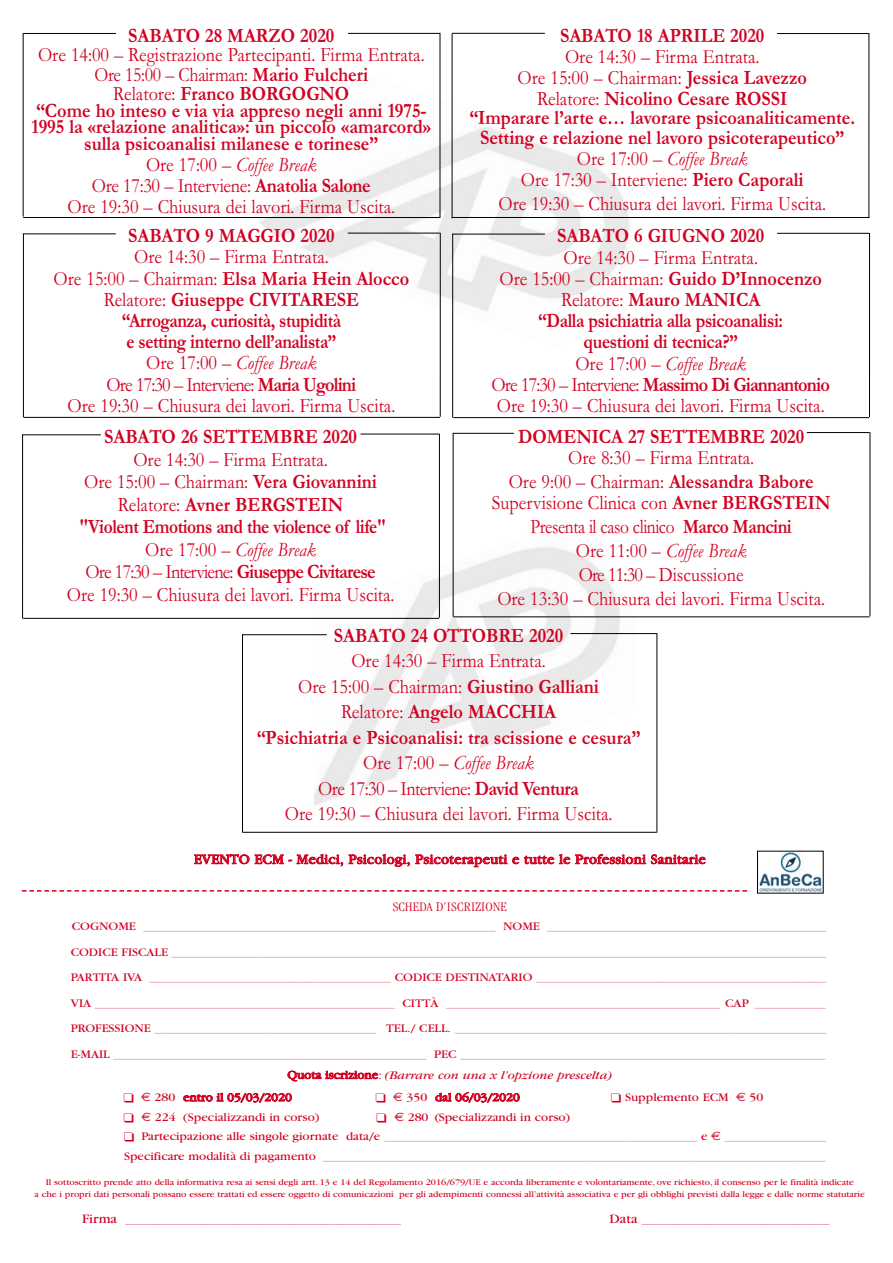
<style>
.page{position:relative;width:893px;height:1263px;background:#fff}
.page>*{position:absolute;margin:0;border:0;box-sizing:border-box;transform-origin:0 0}
.t1{font:20.55px/21.1px "Garamond";color:#d10021;text-align:center;scale:.89 1}
.t2{font:700 20.55px/20.5px "Garamond";color:#d10021;text-align:center;scale:.89 1}
.t3{font:14.25px "Garamond";letter-spacing:.02em;color:#d10021}
.t4{font:13.5px "Garamond";color:#e88090;scale:1.08 1}
.t5{font:300 condensed 13.5px "Garamond";letter-spacing:.015em;color:#d10021;scale:1.08 1}
.t6{font:12.15px/25.5px "Garamond";color:#e88090;scale:1.08 1}
.t7{font:12.15px "Garamond";color:#d10021;scale:1.08 1}
.t8{font:italic 12.15px "Garamond";color:#d10021;scale:1.08 1}
.t9{font:9px/12px "Garamond";color:#d10021;text-align:center;scale:1.08 1}
.s1{font-weight:700}
.s2{font-style:italic}
.s3{font-weight:400}
.s4{font-weight:400;font-style:italic}
.s5{color:#d10021}
.s6{font-style:normal}
.s7{font-family:"Euro Sans"}
.s8{font-family:"Euro Sans";color:#d10021}
</style>
<div class="page">
<img style="left:759px;top:853px;width:62px;height:38px">
<img style="left:315px;top:534px;width:321px;height:271px">
<svg style="left:22px;top:890px;width:725px;height:1px"></svg>
<img style="left:259px;top:54px;width:370px;height:307px">
<hr style="left:23px;top:33px;width:93px;height:1px;background:#000">
<hr style="left:348px;top:33px;width:92px;height:1px;background:#000">
<hr style="left:440px;top:33px;width:1px;height:184px;background:#000">
<hr style="left:23px;top:217px;width:417px;height:1px;background:#000">
<hr style="left:23px;top:33px;width:1px;height:184px;background:#000">
<hr style="left:452px;top:33px;width:93px;height:1px;background:#000">
<hr style="left:777px;top:33px;width:92px;height:1px;background:#000">
<hr style="left:868px;top:33px;width:1px;height:185px;background:#000">
<hr style="left:452px;top:217px;width:417px;height:1px;background:#000">
<hr style="left:452px;top:34px;width:1px;height:184px;background:#000">
<hr style="left:242px;top:634px;width:85px;height:1px;background:#000">
<hr style="left:570px;top:633px;width:87px;height:1px;background:#000">
<hr style="left:656px;top:633px;width:1px;height:200px;background:#000">
<hr style="left:242px;top:634px;width:1px;height:198px;background:#000">
<hr style="left:242px;top:832px;width:415px;height:1px;background:#000">
<hr style="left:23px;top:233px;width:93px;height:1px;background:#000">
<hr style="left:348px;top:233px;width:92px;height:1px;background:#000">
<hr style="left:440px;top:233px;width:1px;height:184px;background:#000">
<hr style="left:24px;top:417px;width:416px;height:1px;background:#000">
<hr style="left:23px;top:234px;width:1px;height:183px;background:#000">
<hr style="left:452px;top:234px;width:93px;height:1px;background:#000">
<hr style="left:777px;top:233px;width:92px;height:1px;background:#000">
<hr style="left:869px;top:233px;width:1px;height:184px;background:#000">
<hr style="left:453px;top:417px;width:416px;height:1px;background:#000">
<hr style="left:452px;top:234px;width:1px;height:184px;background:#000">
<hr style="left:22px;top:434px;width:79px;height:1px;background:#000">
<hr style="left:361px;top:434px;width:78px;height:1px;background:#000">
<hr style="left:439px;top:434px;width:1px;height:184px;background:#000">
<hr style="left:23px;top:618px;width:416px;height:1px;background:#000">
<hr style="left:22px;top:435px;width:1px;height:183px;background:#000">
<hr style="left:453px;top:433px;width:61px;height:1px;background:#000">
<hr style="left:807px;top:432px;width:62px;height:1px;background:#000">
<hr style="left:870px;top:432px;width:1px;height:184px;background:#000">
<hr style="left:454px;top:616px;width:416px;height:1px;background:#000">
<hr style="left:453px;top:433px;width:1px;height:184px;background:#000">
<p class="t2" style="left:128px;top:27px;width:233px">SABATO 28 MARZO 2020</p>
<p class="t1" style="left:38px;top:48px;width:436px;line-height:19.5px">Ore 14:00 – Registrazione Partecipanti. Firma Entrata.<br>Ore 15:00 – Chairman: <span class="s1">Mario Fulcheri<br></span>Relatore: <span class="s1">Franco BORGOGNO</span></p>
<p class="t2" style="left:32px;top:104px;width:450px;line-height:16.5px">“Come ho inteso e via via appreso negli anni 1975-<br>1995 la «relazione analitica»: un piccolo «amarcord» sulla psicoanalisi milanese e torinese”</p>
<p class="t1" style="left:68px;top:156px;width:370px">Ore 17:00 – <span class="s2">Coffee Break<br></span>Ore 17:30 – Interviene: <span class="s1">Anatolia Salone<br></span>Ore 19:30 – Chiusura dei lavori. Firma Uscita.</p>
<p class="t2" style="left:128px;top:227px;width:234px">SABATO 9 MAGGIO 2020</p>
<p class="t1" style="left:54px;top:249px;width:401px">Ore 14:30 – Firma Entrata.<br>Ore 15:00 – Chairman: <span class="s1">Elsa Maria Hein Alocco </span>Relatore: <span class="s1">Giuseppe CIVITARESE<br>“Arroganza, curiosità, stupidità<br>e setting interno dell’analista”<br></span>Ore 17:00 – <span class="s2">Coffee Break<br></span>Ore 17:30 – Interviene: <span class="s1">Maria Ugolini<br></span>Ore 19:30 – Chiusura dei lavori. Firma Uscita.</p>
<p class="t2" style="left:104px;top:428px;width:286px">SABATO 26 SETTEMBRE 2020</p>
<p class="t1" style="left:67px;top:450px;width:370px;line-height:22.5px">Ore 14:30 – Firma Entrata.<br>Ore 15:00 – Chairman: <span class="s1">Vera Giovannini </span>Relatore: <span class="s1">Avner BERGSTEIN<br>"Violent Emotions and the violence of life" </span>Ore 17:00 – <span class="s2">Coffee Break<br></span>Ore 17:30 – Interviene: <span class="s1">Giuseppe Civitarese<br></span>Ore 19:30 – Chiusura dei lavori. Firma Uscita.</p>
<p class="t2" style="left:560px;top:27px;width:231px">SABATO 18 APRILE 2020</p>
<p class="t2" style="left:469px;top:48px;width:435px"><span class="s3">Ore 14:30 – Firma Entrata.<br>Ore 15:00 – Chairman:</span> Jessica Lavezzo<br><span class="s3">Relatore:</span> Nicolino Cesare ROSSI<br>“Imparare l’arte e… lavorare psicoanaliticamente.<br>Setting e relazione nel lavoro psicoterapeutico” <span class="s3">Ore 17:00 –</span> <span class="s4">Coffee Break<br></span><span class="s3">Ore 17:30 – Interviene:</span> Piero Caporali</p>
<p class="t1" style="left:498px;top:195px;width:370px">Ore 19:30 – Chiusura dei lavori. Firma Uscita.</p>
<p class="t2" style="left:557px;top:227px;width:234px">SABATO 6 GIUGNO 2020</p>
<p class="t1" style="left:492px;top:249px;width:381px">Ore 14:30 – Firma Entrata.<br>Ore 15:00 – Chairman: <span class="s1">Guido D’Innocenzo </span>Relatore: <span class="s1">Mauro MANICA<br>“Dalla psichiatria alla psicoanalisi:<br>questioni di tecnica?”<br></span>Ore 17:00 – <span class="s2">Coffee Break<br></span>Ore 17:30 – Interviene: <span class="s1">Massimo Di Giannantonio </span>Ore 19:30 – Chiusura dei lavori. Firma Uscita.</p>
<p class="t2" style="left:518px;top:427px;width:323px">DOMENICA 27 SETTEMBRE 2020</p>
<p class="t1" style="left:509px;top:448px;width:344px;line-height:24px">Ore 8:30 – Firma Entrata.<br>Ore 9:00 – Chairman: <span class="s1">Alessandra Babore</span></p>
<p class="t1" style="left:492px;top:493px;width:382px;line-height:24px">Supervisione Clinica con <span class="s1">Avner BERGSTEIN </span>Presenta il caso clinico <span class="s1">Marco Mancini<br></span>Ore 11:00 – <span class="s2">Coffee Break<br></span>Ore 11:30 – Discussione<br>Ore 13:30 – Chiusura dei lavori. Firma Uscita.</p>
<p class="t2" style="left:334px;top:626px;width:259px">SABATO 24 OTTOBRE 2020</p>
<p class="t1" style="left:257px;top:650px;width:433px;line-height:25.5px">Ore 14:30 – Firma Entrata.<br>Ore 15:00 – Chairman: <span class="s1">Giustino Galliani<br></span>Relatore: <span class="s1">Angelo MACCHIA<br>“Psichiatria e Psicoanalisi: tra scissione e cesura” </span>Ore 17:00 – <span class="s2">Coffee Break<br></span>Ore 17:30 – Interviene: <span class="s1">David Ventura<br></span>Ore 19:30 – Chiusura dei lavori. Firma Uscita.</p>
<p class="t3" style="left:194px;top:854px;width:513px">EVENTO ECM - Medici, Psicologi, Psicoterapeuti e tutte le Professioni Sanitarie</p>
<p class="t5" style="left:393px;top:901px;width:107px">SCHEDA D’ISCRIZIONE</p>
<p class="t6" style="left:71px;top:915px;width:705px"><span class="s5">COGNOME</span> ______________________________________________________ <span class="s5">NOME</span> ___________________________________________ <span class="s5">CODICE FISCALE</span> _____________________________________________________________________________________________________ <span class="s5">PARTITA IVA</span> _____________________________________ <span class="s5">CODICE DESTINATARIO</span> _____________________________________________ <span class="s5">VIA</span> ______________________________________________ <span class="s5">CITTÀ</span> __________________________________________ <span class="s5">CAP</span> ___________ <span class="s5">PROFESSIONE</span> __________________________________ <span class="s5">TEL./ CELL.</span> _________________________________________________________ <span class="s5">E-MAIL</span> ________________________________________________ <span class="s5">PEC</span> ________________________________________________________</p>
<p class="t8" style="left:287px;top:1071px;width:303px"><span class="s6">Quota iscrizione:</span> (Barrare con una x l’opzione prescelta)</p>
<p class="t7" style="left:124px;top:1093px;width:157px">❑ <span class="s7">€</span> 280 entro il 05/03/2020</p>
<p class="t7" style="left:376px;top:1093px;width:135px">❑ <span class="s7">€</span> 350 dal 06/03/2020</p>
<p class="t7" style="left:611px;top:1093px;width:142px">❑ Supplemento ECM <span class="s7">€</span> 50</p>
<p class="t7" style="left:124px;top:1113px;width:183px">❑ <span class="s7">€</span> 224 (Specializzandi in corso)</p>
<p class="t7" style="left:377px;top:1113px;width:181px">❑ <span class="s7">€</span> 280 (Specializzandi in corso)</p>
<p class="t6" style="left:124px;top:1128px;width:654px;line-height:19.5px"><span class="s5">❑ Partecipazione alle singole giornate data/e</span> ________________________________________________ <span class="s5">e</span> <span class="s8">€</span> ________________<br><span class="s5">Specificare modalità di pagamento</span> _____________________________________________________________________________</p>
<p class="t9" style="left:35px;top:1177px;width:770px">Il sottoscritto prende atto della informativa resa ai sensi degli artt. 13 e 14 del Regolamento 2016/679/UE e accorda liberamente e volontariamente, ove richiesto, il consenso per le finalità indicate<br>a che i propri dati personali possano essere trattati ed essere oggetto di comunicazioni per gli adempimenti connessi all’attività associativa e per gli obblighi previsti dalla legge e dalle norme statutarie</p>
<p class="t4" style="left:82px;top:1214px;width:297px"><span class="s5">Firma</span> ______________________________________</p>
<p class="t4" style="left:610px;top:1214px;width:206px"><span class="s5">Data</span> __________________________</p>
</div>
